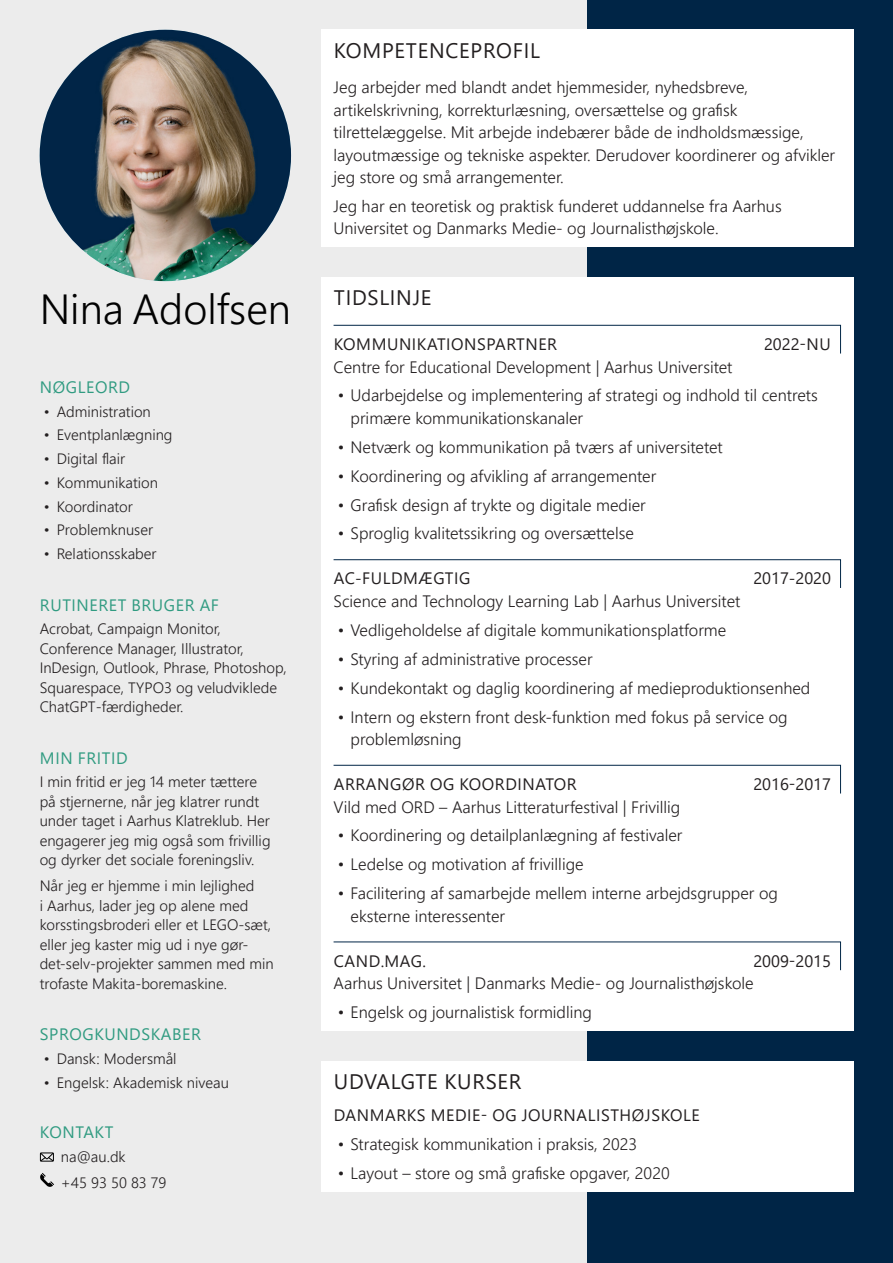
<style>
.page{position:relative;width:893px;height:1263px;background:#fff}
.page>*{position:absolute;margin:0;border:0;box-sizing:border-box;transform-origin:0 0}
.Navn{font:300 42px "Segoe UI";color:#020202}
.t1{font:21px "Segoe UI";letter-spacing:.035em;color:#231f20}
.t2{font:300 16.5px/22.5px "Segoe UI";color:#231f20}
.H2_u__skillelinje{font:16.5px "Segoe UI";letter-spacing:.035em;color:#231f20}
.H1_i_venstrekolonne{font:16.5px "Segoe UI";letter-spacing:.035em;color:#309b81}
.H2_u__skillelinje-2{font:16.5px "Segoe UI";color:#231f20}
.t3{font:300 15px/19.5px "Segoe UI";color:#231f20}
</style>
<div class="page">
<div style="left:0;top:0;width:617px;height:1263px;background:#ececec"></div>
<div style="left:587px;top:0;width:306px;height:1263px;background:#002546"></div>
<img style="left:40px;top:30px;width:251px;height:251px;border-radius:126px">
<div style="left:321px;top:30px;width:532px;height:217px;background:#fff"></div>
<div style="left:321px;top:1060px;width:532px;height:131px;background:#fff"></div>
<div style="left:321px;top:277px;width:532px;height:754px;background:#fff"></div>
<svg style="left:333px;top:325px;width:508px;height:29px"></svg>
<svg style="left:333px;top:559px;width:508px;height:29px"></svg>
<svg style="left:333px;top:764px;width:508px;height:30px"></svg>
<svg style="left:333px;top:941px;width:508px;height:30px"></svg>
<svg style="left:40px;top:1152px;width:14px;height:9px"></svg>
<svg style="left:40px;top:1173px;width:14px;height:14px"></svg>
<p class="Navn" style="left:40px;top:270px;width:253px">Nina Adolfsen</p>
<p class="H1_i_venstrekolonne" style="left:40px;top:371px;width:92px">NØGLEORD</p>
<p class="t3" style="left:44px;top:400px;width:108px">• Administration</p>
<p class="t3" style="left:44px;top:424px;width:130px">• Eventplanlægning</p>
<p class="t3" style="left:44px;top:448px;width:83px">• Digital flair</p>
<p class="t3" style="left:44px;top:471px;width:116px">• Kommunikation</p>
<p class="t3" style="left:44px;top:495px;width:91px">• Koordinator</p>
<p class="t3" style="left:44px;top:519px;width:111px">• Problemknuser</p>
<p class="t3" style="left:44px;top:543px;width:114px">• Relationsskaber</p>
<p class="H1_i_venstrekolonne" style="left:40px;top:589px;width:180px">RUTINERET BRUGER AF</p>
<p class="t3" style="left:40px;top:618px;width:249px">Acrobat, Campaign Monitor,<br>Conference Manager, Illustrator,<br>InDesign, Outlook, Phrase, Photoshop,<br>Squarespace, TYPO3 og veludviklede<br>ChatGPT-færdigheder.</p>
<p class="H1_i_venstrekolonne" style="left:40px;top:742px;width:89px">MIN FRITID</p>
<p class="t3" style="left:40px;top:771px;width:232px">I min fritid er jeg 14 meter tættere på stjernerne, når jeg klatrer rundt under taget i Aarhus Klatreklub. Her engagerer jeg mig også som frivillig og dyrker det sociale foreningsliv.</p>
<p class="t3" style="left:40px;top:875px;width:236px">Når jeg er hjemme i min lejlighed<br>i Aarhus, lader jeg op alene med korsstingsbroderi eller et LEGO-sæt, eller jeg kaster mig ud i nye gør&shy;det-selv-projekter sammen med min trofaste Makita-boremaskine.</p>
<p class="H1_i_venstrekolonne" style="left:40px;top:1019px;width:163px">SPROGKUNDSKABER</p>
<p class="t3" style="left:44px;top:1047px;width:134px">• Dansk: Modersmål</p>
<p class="t3" style="left:44px;top:1071px;width:187px">• Engelsk: Akademisk niveau</p>
<p class="H1_i_venstrekolonne" style="left:40px;top:1116px;width:75px">KONTAKT</p>
<p class="t3" style="left:61px;top:1145px;width:66px">na@au.dk</p>
<p class="t3" style="left:61px;top:1171px;width:107px">+45 93 50 83 79</p>
<h1 class="t1" style="left:334px;top:31px;width:208px">KOMPETENCEPROFIL</h1>
<p class="t2" style="left:334px;top:74px;width:503px">Jeg arbejder med blandt andet hjemmesider, nyhedsbreve, artikelskrivning, korrekturlæsning, oversættelse og grafisk tilrettelæggelse. Mit arbejde indebærer både de indholdsmæssige, layoutmæssige og tekniske aspekter. Derudover koordinerer og afvikler jeg store og små arrangementer.</p>
<p class="t2" style="left:334px;top:193px;width:450px">Jeg har en teoretisk og praktisk funderet uddannelse fra Aarhus<br>Universitet og Danmarks Medie- og Journalisthøjskole.</p>
<h1 class="t1" style="left:334px;top:278px;width:99px">TIDSLINJE</h1>
<h2 class="H2_u__skillelinje" style="left:334px;top:329px;width:225px">KOMMUNIKATIONSPARTNER</h2>
<h2 class="H2_u__skillelinje" style="left:764px;top:329px;width:68px">2022-NU</h2>
<h3 class="t2" style="left:334px;top:354px;width:400px">Centre for Educational Development | Aarhus Universitet</h3>
<p class="t2" style="left:351px;top:383px;width:469px;text-indent:-13px">• Udarbejdelse og implementering af strategi og indhold til centrets primære kommunikationskanaler</p>
<p class="t2" style="left:338px;top:434px;width:386px">• Netværk og kommunikation på tværs af universitetet</p>
<p class="t2" style="left:338px;top:463px;width:320px">• Koordinering og afvikling af arrangementer</p>
<p class="t2" style="left:338px;top:492px;width:309px">• Grafisk design af trykte og digitale medier</p>
<p class="t2" style="left:338px;top:521px;width:298px">• Sproglig kvalitetssikring og oversættelse</p>
<h2 class="H2_u__skillelinje" style="left:334px;top:563px;width:138px">AC-FULDMÆGTIG</h2>
<h2 class="H2_u__skillelinje-2" style="left:753px;top:563px;width:79px">2017-2020</h2>
<h3 class="t2" style="left:334px;top:588px;width:408px">Science and Technology Learning Lab | Aarhus Universitet</h3>
<p class="t2" style="left:338px;top:617px;width:390px">• Vedligeholdelse af digitale kommunikationsplatforme</p>
<p class="t2" style="left:338px;top:646px;width:256px">• Styring af administrative processer</p>
<p class="t2" style="left:338px;top:675px;width:474px">• Kundekontakt og daglig koordinering af medieproduktionsenhed</p>
<p class="t2" style="left:351px;top:704px;width:439px;text-indent:-13px">• Intern og ekstern front desk-funktion med fokus på service og problemløsning</p>
<h2 class="H2_u__skillelinje" style="left:334px;top:769px;width:244px">ARRANGØR OG KOORDINATOR</h2>
<h2 class="H2_u__skillelinje-2" style="left:753px;top:769px;width:79px">2016-2017</h2>
<h3 class="t2" style="left:334px;top:794px;width:348px">Vild med ORD – Aarhus Litteraturfestival | Frivillig</h3>
<p class="t2" style="left:338px;top:823px;width:346px">• Koordinering og detailplanlægning af festivaler</p>
<p class="t2" style="left:338px;top:851px;width:247px">• Ledelse og motivation af frivillige</p>
<p class="t2" style="left:351px;top:880px;width:429px;text-indent:-13px">• Facilitering af samarbejde mellem interne arbejdsgrupper og eksterne interessenter</p>
<h2 class="H2_u__skillelinje" style="left:334px;top:945px;width:94px">CAND.MAG.</h2>
<h2 class="H2_u__skillelinje-2" style="left:753px;top:945px;width:79px">2009-2015</h2>
<h3 class="t2" style="left:334px;top:970px;width:422px">Aarhus Universitet | Danmarks Medie- og Journalisthøjskole</h3>
<p class="t2" style="left:338px;top:999px;width:256px">• Engelsk og journalistisk formidling</p>
<h1 class="t1" style="left:334px;top:1061px;width:189px">UDVALGTE KURSER</h1>
<p class="H2_u__skillelinje" style="left:334px;top:1099px;width:367px">DANMARKS MEDIE- OG JOURNALISTHØJSKOLE</p>
<p class="t2" style="left:338px;top:1131px;width:301px">• Strategisk kommunikation i praksis, 2023</p>
<p class="t2" style="left:338px;top:1160px;width:333px">• Layout – store og små grafiske opgaver, 2020</p>
</div>
